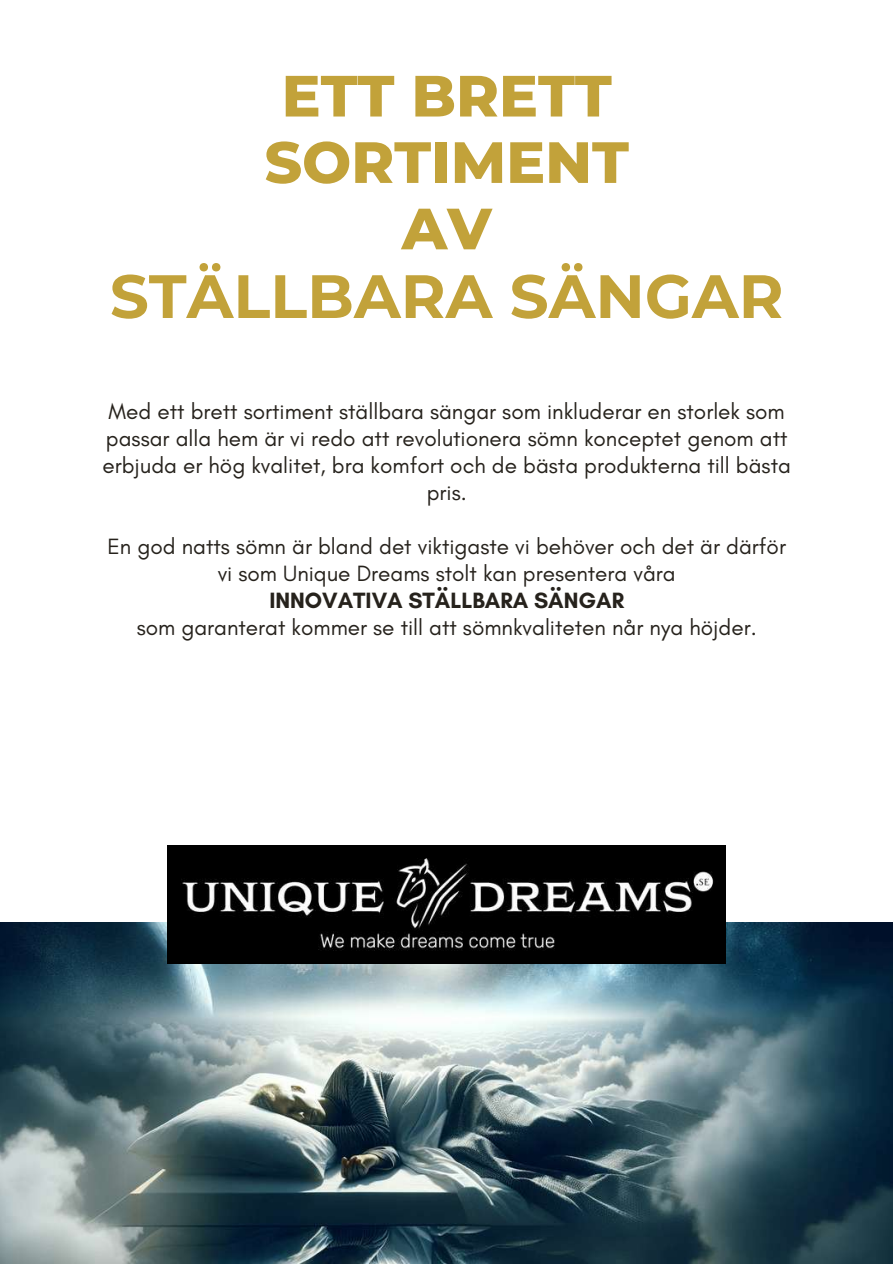
<style>
.page{position:relative;width:893px;height:1264px;background:#fff}
.page>*{position:absolute;margin:0;border:0;box-sizing:border-box;transform-origin:0 0}
.t1{font:700 61.05px "Montserrat";color:#c2a23a}
.t2{font:800 58.05px/66.3px "Montserrat";color:#c2a23a;text-align:center}
.t3{font:22.5px/27px "Glacial Indifference";color:#26221c;text-align:center}
.t4{font:700 22.5px "Glacial Indifference";color:#26221c}
</style>
<div class="page">
<img style="left:0;top:922px;width:892px;height:341px">
<img style="left:167px;top:845px;width:558px;height:118px">
<h2 class="t2" style="left:264px;top:63px;width:366px">ETT BRETT<br>SORTIMENT<br>AV</h2>
<h1 class="t1" style="left:110px;top:259px;width:675px">STÄLLBARA SÄNGAR</h1>
<p class="t3" style="left:102px;top:397px;width:690px">Med ett brett sortiment ställbara sängar som inkluderar en storlek som passar alla hem är vi redo att revolutionera sömn konceptet genom att erbjuda er hög kvalitet, bra komfort och de bästa produkterna till bästa pris.</p>
<p class="t3" style="left:107px;top:532px;width:680px">En god natts sömn är bland det viktigaste vi behöver och det är därför vi som Unique Dreams stolt kan presentera våra</p>
<p class="t4" style="left:269px;top:586px;width:356px">INNOVATIVA STÄLLBARA SÄNGAR</p>
<p class="t3" style="left:137px;top:613px;width:621px">som garanterat kommer se till att sömnkvaliteten når nya höjder.</p>
</div>
